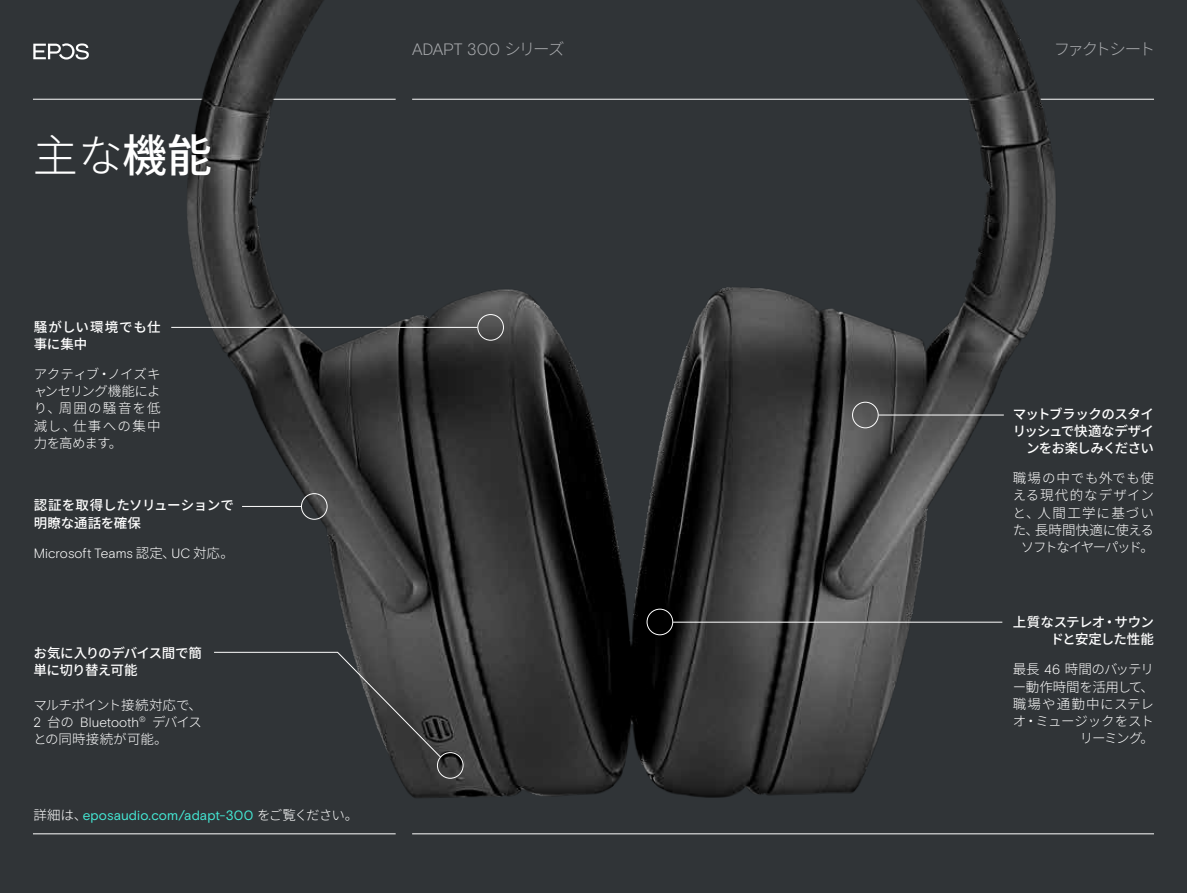
<style>
.page{position:relative;width:1187px;height:893px;background:#fff}
.page>*{position:absolute;margin:0;border:0;box-sizing:border-box;transform-origin:0 0}
.t1{font:300 45px "Noto Sans CJ Kjp";color:#fff}
.t2{font:300 16.5px "EPOS Basis";letter-spacing:-.01em;color:#a7a9ac}
.t3{font:300 16.5px "Noto Sans CJ Kjp";letter-spacing:-.145em;color:#a7a9ac}
.t4{font:300 13.5px/17.2px "Noto Sans CJ Kjp";letter-spacing:-.01em;color:#fff;text-align:right}
.t5{font:300 13.5px/17.2px "Noto Sans CJ Kjp";letter-spacing:.03em;color:#fff;text-align:right}
.t6{font:500 13.5px/17.2px "Noto Sans CJ Kjp";letter-spacing:-.025em;color:#fff}
.t7{font:300 13.5px "EPOS Basis";letter-spacing:.005em;color:#fff}
.t8{font:13.5px "EPOS Basis";letter-spacing:.01em;color:#44ead6}
.t9{font:500 13.5px/17.2px "Noto Sans CJ Kjp";letter-spacing:-.045em;color:#fff;text-align:right}
.t10{font:500 13.5px/17.2px "Noto Sans CJ Kjp";letter-spacing:-.055em;color:#fff;text-align:right}
.t11{font:300 13.5px "Noto Sans CJ Kjp";letter-spacing:-.03em;color:#fff}
.t12{font:500 13.5px/17.2px "Noto Sans CJ Kjp";letter-spacing:.02em;color:#fff}
.s1{font-weight:500}
.s2{font-family:"Noto Sans CJ Kjp"}
.s3{font-family:"Noto Sans CJ Kjp";font-weight:300;color:#fff}
.s4{font-family:"EPOS Basis"}
</style>
<div class="page">
<img style="left:0;top:0;width:1186px;height:893px">
<div style="left:437px;top:752px;width:26px;height:27px;border:1px solid #fff;border-radius:50%"></div>
<div style="left:301px;top:493px;width:26px;height:27px;border:1px solid #fff;border-radius:50%"></div>
<div style="left:477px;top:314px;width:26px;height:26px;border:1px solid #fff;border-radius:50%"></div>
<div style="left:646px;top:609px;width:27px;height:26px;border:1px solid #fff;border-radius:50%"></div>
<div style="left:852px;top:402px;width:26px;height:26px;border:1px solid #fff;border-radius:50%"></div>
<svg style="left:213px;top:652px;width:228px;height:106px;background:#373a3c"></svg>
<hr style="left:242px;top:506px;width:59px;height:1px;background:#fff">
<hr style="left:171px;top:327px;width:306px;height:1px;background:#fff">
<hr style="left:673px;top:622px;width:329px;height:1px;background:#fff">
<hr style="left:878px;top:415px;width:125px;height:1px;background:#fff">
<h1 class="t1" style="left:33px;top:130px;width:181px">主な<span class="s1">機能</span></h1>
<p class="t12" style="left:34px;top:318px;width:129px">騒がしい環境でも仕事に集中</p>
<p class="t4" style="left:34px;top:366px;width:129px;text-align:justify">アクティブ・ノイズキャンセリング機能により、周囲の騒音を低減し、仕事への集中力を高めます。</p>
<p class="t6" style="left:34px;top:497px;width:202px">認証を取得したソリューションで明瞭な通話を確保</p>
<p class="t7" style="left:34px;top:545px;width:202px">Microsoft Teams <span class="s2">認定、</span>UC <span class="s2">対応。</span></p>
<p class="t6" style="left:33px;top:644px;width:170px">お気に入りのデバイス間で簡単に切り替え可能</p>
<p class="t11" style="left:33px;top:697px;width:170px">マルチポイント接続対応で、</p>
<p class="t7" style="left:33px;top:714px;width:170px">2 <span class="s2">台の</span> Bluetooth<sup>®</sup> <span class="s2">デバイス</span></p>
<p class="t4" style="left:33px;top:731px;width:136px">との同時接続が可能。</p>
<p class="t8" style="left:33px;top:808px;width:326px"><span class="s3">詳細は、</span>eposaudio.com/adapt-300 <span class="s3">をご覧ください。</span></p>
<p class="t2" style="left:412px;top:40px;width:154px">ADAPT 300 <span class="s2">シリーズ</span></p>
<p class="t3" style="left:1053px;top:40px;width:103px">ファクトシート</p>
<p class="t9" style="left:1012px;top:405px;width:143px">マットブラックのスタイリッシュで快適なデザインをお楽しみください</p>
<p class="t5" style="left:1012px;top:470px;width:143px">職場の中でも外でも使える現代的なデザインと、人間工学に基づいた、長時間快適に使えるソフトなイヤーパッド。</p>
<p class="t10" style="left:1012px;top:614px;width:143px">上質なステレオ・サウンドと安定した性能</p>
<p class="t4" style="left:1012px;top:661px;width:143px">最長 <span class="s4">46</span> 時間のバッテリー動作時間を活用して、職場や通勤中にステレオ・ミュージックをストリーミング。</p>
</div>
